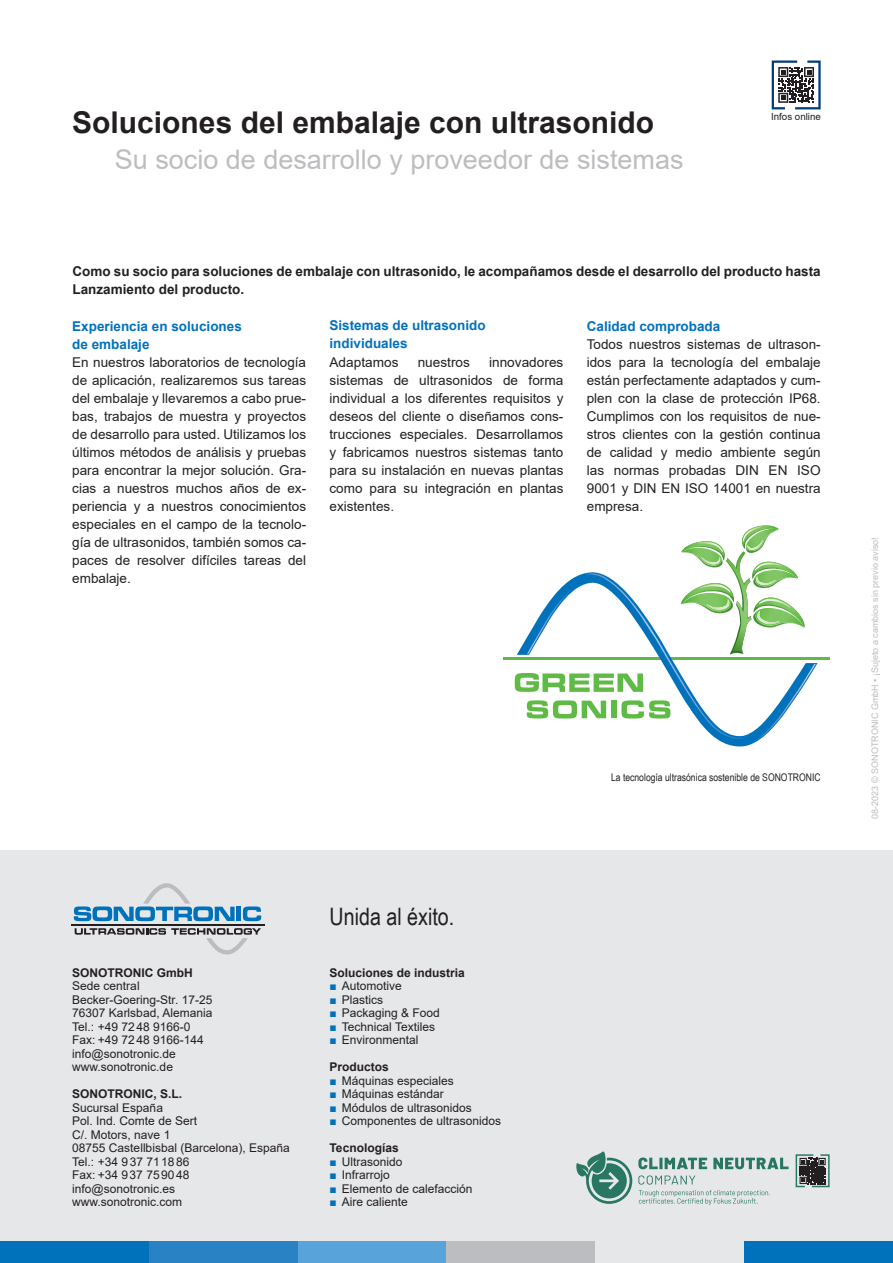
<style>
.page{position:relative;width:893px;height:1263px;background:#fff}
.page>*{position:absolute;margin:0;border:0;box-sizing:border-box;transform-origin:0 0}
.t1{font:700 30px "Arial";color:#231f20}
.t2{font:27px "Arial";color:#bcbdc0}
.t3{font:24px "Arial Narrow";color:#231f20}
.t4{font:13.5px/18px "Arial";color:#231f20;text-align:justify}
.t5{font:700 13.5px/18px "Arial";color:#231f20}
.t6{font:700 13.5px/18px "Arial";color:#0072bc}
.t7{font:12px/13.5px "Arial";color:#231f20}
.t8{font:700 12px "Arial";color:#231f20}
.t9{font:10.5px "Arial Narrow";color:#231f20}
.t10{font:9.75px "Arial";color:#231f20}
.t11{font:9px "Arial";color:#bcbdc0}
.s1{color:#0072bc}
</style>
<div class="page">
<div style="left:0;top:850px;width:893px;height:413px;background:#e6e7e9"></div>
<svg style="left:74px;top:883px;width:187px;height:71px"></svg>
<hr style="left:71px;top:924px;width:194px;height:1px;background:#231f20">
<svg style="left:576px;top:1151px;width:56px;height:53px"></svg>
<svg style="left:639px;top:1190px;width:131px;height:15px"></svg>
<svg style="left:638px;top:1157px;width:69px;height:12px"></svg>
<svg style="left:713px;top:1158px;width:76px;height:11px"></svg>
<svg style="left:638px;top:1175px;width:57px;height:9px"></svg>
<svg style="left:795px;top:1154px;width:35px;height:34px"></svg>
<div style="left:0;top:1242px;width:149px;height:21px;background:#0072bc"></div>
<hr style="left:503px;top:657px;width:327px;height:3px;background:#60bb46">
<svg style="left:515px;top:525px;width:301px;height:220px"></svg>
<img style="left:706px;top:599px;width:23px;height:11px">
<div style="left:149px;top:1242px;width:149px;height:21px;background:#2882c4"></div>
<div style="left:298px;top:1242px;width:148px;height:21px;background:#58a4da"></div>
<div style="left:446px;top:1242px;width:149px;height:21px;background:#bcbdc0"></div>
<div style="left:744px;top:1242px;width:149px;height:21px;background:#0072bc"></div>
<svg style="left:771px;top:60px;width:50px;height:50px"></svg>
<h1 class="t1" style="left:72px;top:101px;width:583px">Soluciones del embalaje con ultrasonido</h1>
<h2 class="t2" style="left:115px;top:140px;width:570px">Su socio de desarrollo y proveedor de sistemas</h2>
<p class="t10" style="left:771px;top:110px;width:51px">Infos online</p>
<p class="t5" style="left:72px;top:263px;width:750px">Como su socio para soluciones de embalaje con ultrasonido, le acompañamos desde el desarrollo del producto hasta<br>Lanzamiento del producto.</p>
<p class="t6" style="left:330px;top:317px;width:158px">Sistemas de ultrasonido individuales</p>
<p class="t4" style="left:330px;top:353px;width:70px">Adaptamos</p>
<p class="t4" style="left:418px;top:353px;width:54px">nuestros</p>
<p class="t6" style="left:587px;top:317px;width:135px">Calidad comprobada</p>
<p class="t4" style="left:587px;top:335px;width:235px">Todos nuestros sistemas de ultrason&shy;idos para la tecnología del embalaje están perfectamente adaptados y cum&shy;plen con la clase de protección IP68.<br>Cumplimos con los requisitos de nue&shy;stros clientes con la gestión continua de calidad y medio ambiente según las normas probadas DIN EN ISO 9001 y DIN EN ISO 14001 en nuestra empresa.</p>
<p class="t6" style="left:72px;top:317px;width:171px">Experiencia en soluciones de embalaje</p>
<p class="t4" style="left:72px;top:353px;width:235px">En nuestros laboratorios de tecnología de aplicación, realizaremos sus tareas del embalaje y llevaremos a cabo prue&shy;bas, trabajos de muestra y proyectos de desarrollo para usted. Utilizamos los últimos métodos de análisis y pruebas para encontrar la mejor solución. Gra&shy;cias a nuestros muchos años de ex&shy;periencia y a nuestros conocimientos especiales en el campo de la tecnolo&shy;gía de ultrasonidos, también somos ca&shy;paces de resolver difíciles tareas del embalaje.</p>
<p class="t4" style="left:330px;top:353px;width:235px;text-indent:160px">innovadores sistemas de ultrasonidos de forma individual a los diferentes requisitos y deseos del cliente o diseñamos cons&shy;trucciones especiales. Desarrollamos y fabricamos nuestros sistemas tanto para su instalación en nuevas plantas como para su integración en plantas existentes.</p>
<p class="t8" style="left:72px;top:964px;width:122px">SONOTRONIC GmbH</p>
<p class="t7" style="left:72px;top:979px;width:142px">Sede central<br>Becker-Goering-Str. 17-25<br>76307 Karlsbad, Alemania<br>Tel.: +49 7248 9166-0<br>Fax: +49 7248 9166-144 info@sonotronic.de www.sonotronic.de</p>
<p class="t8" style="left:72px;top:1085px;width:112px">SONOTRONIC, S.L.</p>
<p class="t7" style="left:72px;top:1100px;width:219px">Sucursal España<br>Pol. Ind. Comte de Sert<br>C/. Motors, nave 1<br>08755 Castellbisbal (Barcelona), España<br>Tel.: +34 937 711886<br>Fax: +34 937 759048 info@sonotronic.es<br>www.sonotronic.com</p>
<h3 class="t3" style="left:330px;top:898px;width:126px">Unida al éxito.</h3>
<p class="t8" style="left:330px;top:964px;width:137px">Soluciones de industria</p>
<p class="t7" style="left:330px;top:979px;width:74px"><span class="s1">■</span> Automotive</p>
<p class="t7" style="left:330px;top:992px;width:55px"><span class="s1">■</span> Plastics</p>
<p class="t7" style="left:330px;top:1006px;width:112px"><span class="s1">■</span> Packaging &amp; Food</p>
<p class="t7" style="left:330px;top:1019px;width:107px"><span class="s1">■</span> Technical Textiles</p>
<p class="t7" style="left:330px;top:1033px;width:91px"><span class="s1">■</span> Environmental</p>
<p class="t8" style="left:330px;top:1058px;width:61px">Productos</p>
<p class="t7" style="left:330px;top:1073px;width:126px"><span class="s1">■</span> Máquinas especiales</p>
<p class="t7" style="left:330px;top:1087px;width:116px"><span class="s1">■</span> Máquinas estándar</p>
<p class="t7" style="left:330px;top:1100px;width:144px"><span class="s1">■</span> Módulos de ultrasonidos</p>
<p class="t7" style="left:330px;top:1114px;width:173px"><span class="s1">■</span> Componentes de ultrasonidos</p>
<p class="t8" style="left:330px;top:1139px;width:71px">Tecnologías</p>
<p class="t7" style="left:330px;top:1154px;width:75px"><span class="s1">■</span> Ultrasonido</p>
<p class="t7" style="left:330px;top:1168px;width:62px"><span class="s1">■</span> Infrarrojo</p>
<p class="t7" style="left:330px;top:1181px;width:145px"><span class="s1">■</span> Elemento de calefacción</p>
<p class="t7" style="left:330px;top:1195px;width:80px"><span class="s1">■</span> Aire caliente</p>
<p class="t9" style="left:611px;top:769px;width:211px">La tecnología ultrasónica sostenible de SONOTRONIC</p>
<p class="t11" style="left:869px;top:819px;width:283px;rotate:-90deg">08-2023 © SONOTRONIC GmbH ▪ ¡Sujeto a cambios sin previo aviso!</p>
</div>
